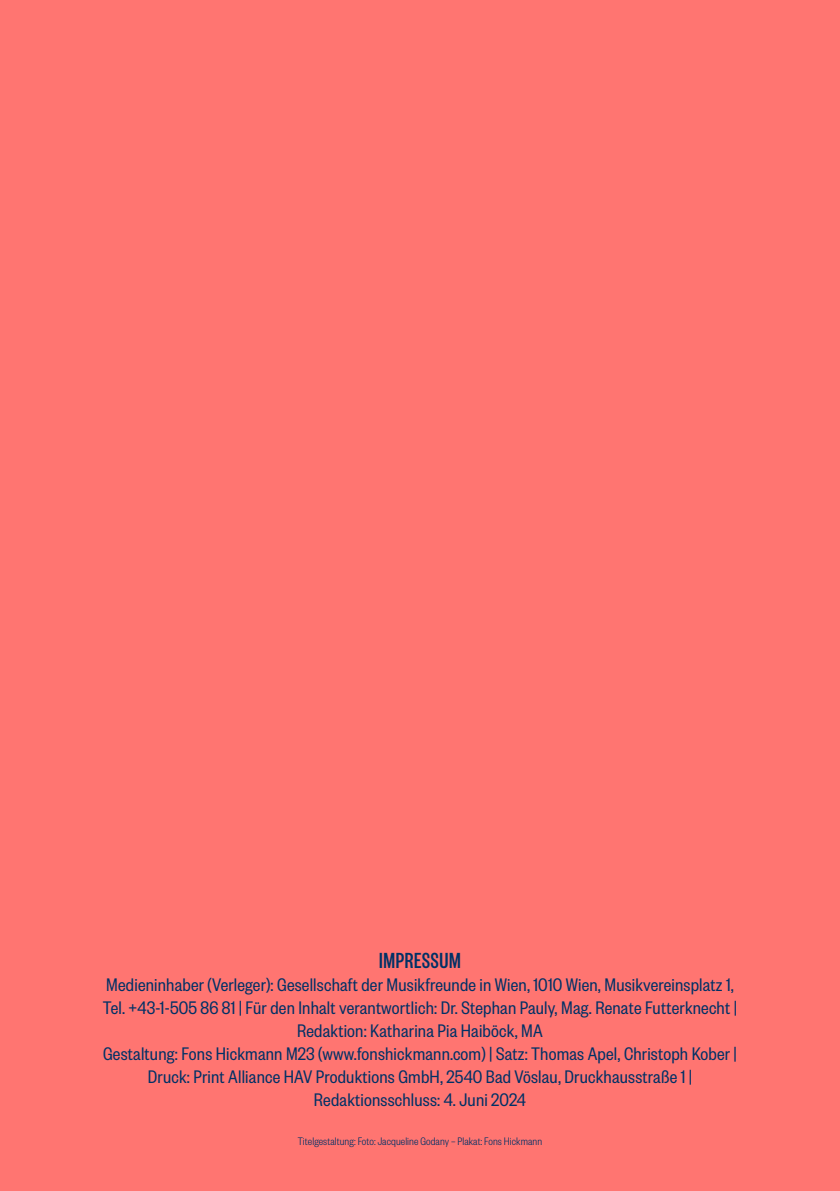
<style>
.page{position:relative;width:840px;height:1191px;background:#fff}
.page>*{position:absolute;margin:0;border:0;box-sizing:border-box;transform-origin:0 0}
.Impressum{font:500 24px "Founders Grotesk X Cond";letter-spacing:.03em;color:#003166}
.Impressum-2{font:20px/23px "Founders Grotesk Cond";letter-spacing:.01em;color:#003166;text-align:center}
.Credits{font:300 12px "Founders Grotesk Condensed";letter-spacing:.005em;color:#003166}
</style>
<div class="page">
<div style="left:0;top:0;width:839px;height:1191px;background:#ff7571"></div>
<p class="Impressum" style="left:379px;top:946px;width:83px">IMPRESSUM</p>
<p class="Impressum-2" style="left:103px;top:972px;width:635px">Medieninhaber (Verleger): Gesellschaft der Musikfreunde in Wien, 1010 Wien, Musikvereinsplatz 1, Tel. +43-1-505 86 81 | Für den Inhalt verantwortlich: Dr. Stephan Pauly, Mag. Renate Futterknecht | Redaktion: Katharina Pia Haiböck, MA<br>Gestaltung: Fons Hickmann M23 (www.fonshickmann.com) | Satz: Thomas Apel, Christoph Kober | Druck: Print Alliance HAV Produktions GmbH, 2540 Bad Vöslau, Druckhausstraße 1 | Redaktionsschluss: 4. Juni 2024</p>
<p class="Credits" style="left:298px;top:1135px;width:246px">Titelgestaltung: Foto: Jacqueline Godany – Plakat: Fons Hickmann</p>
</div>
